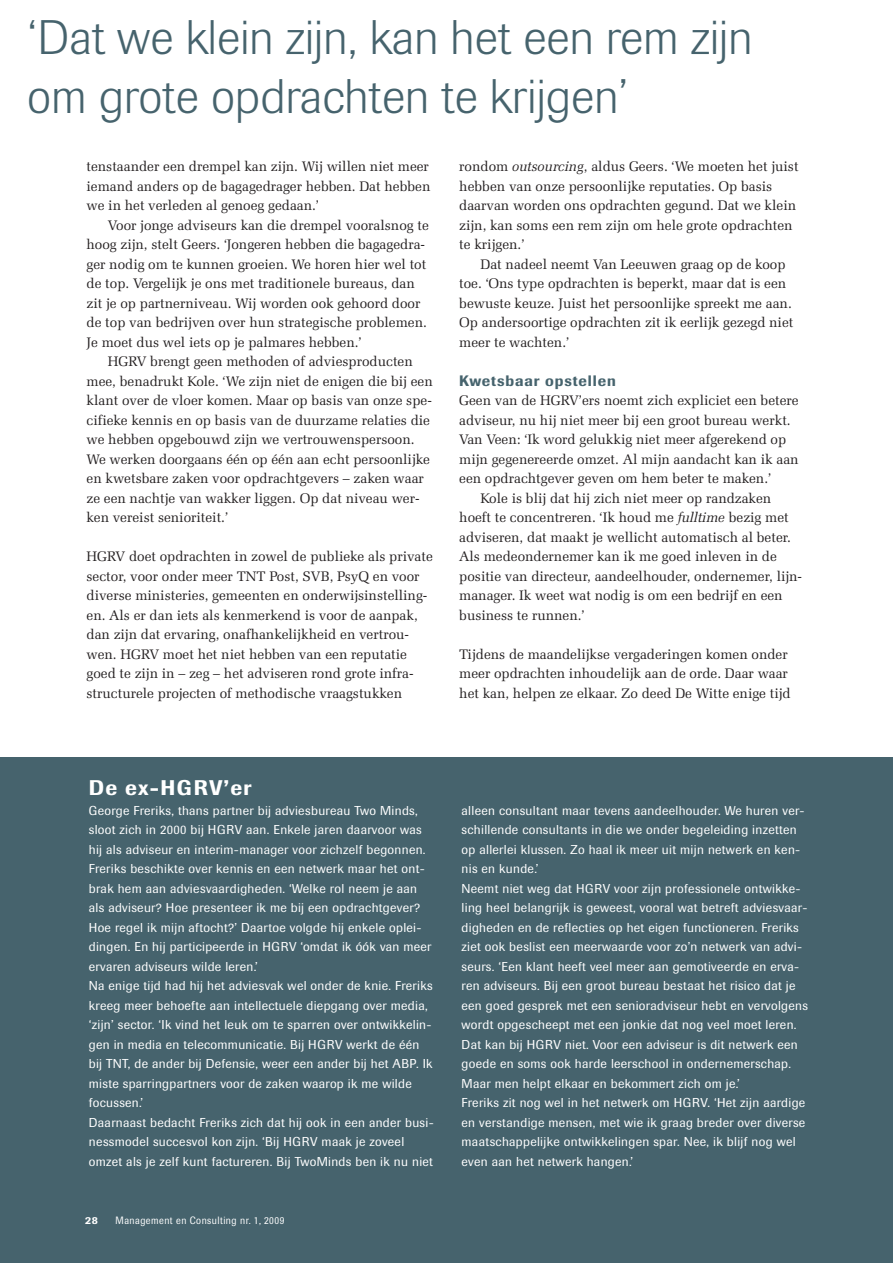
<style>
.page{position:relative;width:893px;height:1263px;background:#fff}
.page>*{position:absolute;margin:0;border:0;box-sizing:border-box;transform-origin:0 0}
.t1{font:300 48px/58.5px "Imago";letter-spacing:.005em;color:#46636d}
.t2{font:500 21px "Imago";letter-spacing:.06em;color:#fff}
.t3{font:500 15px "Imago";letter-spacing:.06em;color:#46636d}
.t4{font:13.8px/19.5px "Zapf Elliptical 711 BT";color:#231f20}
.t5{font:12.75px/19.5px "Imago";letter-spacing:.025em;color:#fff}
.t6{font:10.5px "Imago";letter-spacing:.05em;color:#fff;scale:.9 1}
.t7{font:500 10.5px "Imago";color:#fff}
.s1{font-style:italic}
</style>
<div class="page">
<div style="left:0;top:758px;width:893px;height:505px;background:#46636d"></div>
<h1 class="t1" style="left:27px;top:13px;width:727px">‘Dat we klein zijn, kan het een rem zijn om grote opdrachten te krijgen’</h1>
<p class="t4" style="left:87px;top:158px;width:345px;text-align:justify">tenstaander een drempel kan zijn. Wij willen niet meer iemand anders op de bagagedrager hebben. Dat hebben we in het verleden al genoeg gedaan.’</p>
<p class="t4" style="left:87px;top:216px;width:344px;text-indent:21px">Voor jonge adviseurs kan die drempel vooralsnog te hoog zijn, stelt Geers. ‘Jongeren hebben die bagagedra&shy;ger nodig om te kunnen groeien. We horen hier wel tot de top. Vergelijk je ons met traditionele bureaus, dan zit je op partnerniveau. Wij worden ook gehoord door de top van bedrijven over hun strategische problemen.<br>Je moet dus wel iets op je palmares hebben.’</p>
<p class="t4" style="left:87px;top:353px;width:348px;text-indent:21px">HGRV brengt geen methoden of adviesproducten mee, benadrukt Kole. ‘We zijn niet de enigen die bij een klant over de vloer komen. Maar op basis van onze spe&shy;cifieke kennis en op basis van de duurzame relaties die we hebben opgebouwd zijn we vertrouwenspersoon.<br>We werken doorgaans één op één aan echt persoonlijke en kwetsbare zaken voor opdrachtgevers – zaken waar ze een nachtje van wakker liggen. Op dat niveau wer&shy;ken vereist senioriteit.’</p>
<p class="t4" style="left:87px;top:548px;width:348px">HGRV doet opdrachten in zowel de publieke als private sector, voor onder meer TNT Post, SVB, PsyQ en voor diverse ministeries, gemeenten en onderwijsinstelling&shy;en. Als er dan iets als kenmerkend is voor de aanpak, dan zijn dat ervaring, onafhankelijkheid en vertrou&shy;wen. HGRV moet het niet hebben van een reputatie goed te zijn in – zeg – het adviseren rond grote infra&shy;structurele projecten of methodische vraagstukken</p>
<p class="t4" style="left:459px;top:158px;width:341px">rondom <span class="s1">outsourcing</span>, aldus Geers. ‘We moeten het juist hebben van onze persoonlijke reputaties. Op basis daarvan worden ons opdrachten gegund. Dat we klein zijn, kan soms een rem zijn om hele grote opdrachten te krijgen.’</p>
<p class="t4" style="left:459px;top:255px;width:336px;text-indent:21px">Dat nadeel neemt Van Leeuwen graag op de koop toe. ‘Ons type opdrachten is beperkt, maar dat is een bewuste keuze. Juist het persoonlijke spreekt me aan.<br>Op andersoortige opdrachten zit ik eerlijk gezegd niet meer te wachten.’</p>
<p class="t3" style="left:459px;top:375px;width:158px">Kwetsbaar opstellen</p>
<p class="t4" style="left:459px;top:392px;width:341px">Geen van de HGRV’ers noemt zich expliciet een betere</p>
<p class="t4" style="left:459px;top:411px;width:333px">adviseur, nu hij niet meer bij een groot bureau werkt.</p>
<p class="t4" style="left:459px;top:431px;width:329px">Van Veen: ‘Ik word gelukkig niet meer afgerekend op</p>
<p class="t4" style="left:459px;top:450px;width:341px">mijn gegenereerde omzet. Al mijn aandacht kan ik aan</p>
<p class="t4" style="left:459px;top:470px;width:314px">een opdrachtgever geven om hem beter te maken.’</p>
<p class="t4" style="left:480px;top:489px;width:292px">Kole is blij dat hij zich niet meer op randzaken</p>
<p class="t4" style="left:459px;top:509px;width:331px">hoeft te concentreren. ‘Ik houd me <span class="s1">fulltime</span> bezig met</p>
<p class="t4" style="left:459px;top:528px;width:333px">adviseren, dat maakt je wellicht automatisch al beter.</p>
<p class="t4" style="left:459px;top:548px;width:319px">Als medeondernemer kan ik me goed inleven in de</p>
<p class="t4" style="left:459px;top:567px;width:344px">positie van directeur, aandeelhouder, ondernemer, lijn-</p>
<p class="t4" style="left:459px;top:587px;width:325px">manager. Ik weet wat nodig is om een bedrijf en een</p>
<p class="t4" style="left:459px;top:606px;width:127px">business te runnen.’</p>
<p class="t4" style="left:459px;top:645px;width:333px">Tijdens de maandelijkse vergaderingen komen onder meer opdrachten inhoudelijk aan de orde. Daar waar het kan, helpen ze elkaar. Zo deed De Witte enige tijd</p>
<h2 class="t2" style="left:89px;top:780px;width:164px">De ex-HGRV’er</h2>
<p class="t5" style="left:89px;top:801px;width:346px">George Freriks, thans partner bij adviesbureau Two Minds, sloot zich in 2000 bij HGRV aan. Enkele jaren daarvoor was hij als adviseur en interim-manager voor zichzelf begonnen.<br>Freriks beschikte over kennis en een netwerk maar het ont&shy;brak hem aan adviesvaardigheden. ‘Welke rol neem je aan als adviseur? Hoe presenteer ik me bij een opdrachtgever?<br>Hoe regel ik mijn aftocht?’ Daartoe volgde hij enkele oplei&shy;dingen. En hij participeerde in HGRV ‘omdat ik óók van meer ervaren adviseurs wilde leren.’<br>Na enige tijd had hij het adviesvak wel onder de knie. Freriks kreeg meer behoefte aan intellectuele diepgang over media, ‘zijn’ sector. ‘Ik vind het leuk om te sparren over ontwikkelin&shy;gen in media en telecommunicatie. Bij HGRV werkt de één bij TNT, de ander bij Defensie, weer een ander bij het ABP. Ik miste sparringpartners voor de zaken waarop ik me wilde focussen.’<br>Daarnaast bedacht Freriks zich dat hij ook in een ander busi&shy;nessmodel succesvol kon zijn. ‘Bij HGRV maak je zoveel omzet als je zelf kunt factureren. Bij TwoMinds ben ik nu niet</p>
<p class="t5" style="left:462px;top:801px;width:348px">alleen consultant maar tevens aandeelhouder. We huren ver&shy;schillende consultants in die we onder begeleiding inzetten op allerlei klussen. Zo haal ik meer uit mijn netwerk en ken&shy;nis en kunde.’<br>Neemt niet weg dat HGRV voor zijn professionele ontwikke&shy;ling heel belangrijk is geweest, vooral wat betreft adviesvaar&shy;digheden en de reflecties op het eigen functioneren. Freriks ziet ook beslist een meerwaarde voor zo’n netwerk van advi&shy;seurs. ‘Een klant heeft veel meer aan gemotiveerde en erva&shy;ren adviseurs. Bij een groot bureau bestaat het risico dat je een goed gesprek met een senioradviseur hebt en vervolgens wordt opgescheept met een jonkie dat nog veel moet leren.<br>Dat kan bij HGRV niet. Voor een adviseur is dit netwerk een goede en soms ook harde leerschool in ondernemerschap.<br>Maar men helpt elkaar en bekommert zich om je.’<br>Freriks zit nog wel in het netwerk om HGRV. ‘Het zijn aardige en verstandige mensen, met wie ik graag breder over diverse maatschappelijke ontwikkelingen spar. Nee, ik blijf nog wel even aan het netwerk hangen.’</p>
<p class="t7" style="left:85px;top:1217px;width:14px">28</p>
<p class="t6" style="left:116px;top:1216px;width:189px">Management en Consulting nr. 1, 2009</p>
</div>
